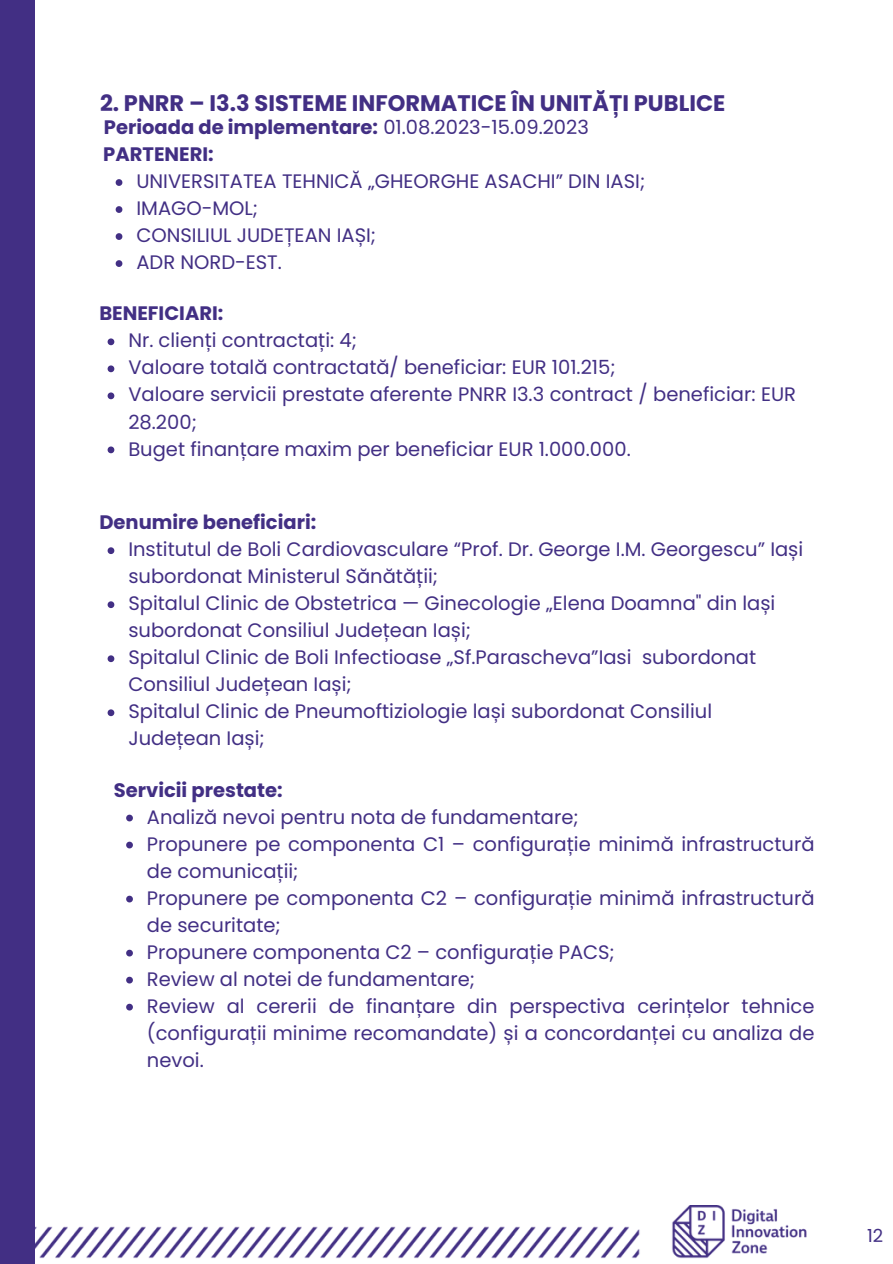
<style>
.page{position:relative;width:893px;height:1264px;background:#fff}
.page>*{position:absolute;margin:0;border:0;box-sizing:border-box;transform-origin:0 0}
.t1{font:700 22.5px "Poppins";color:#422f84}
.t2{font:19.5px/27px "Poppins";color:#422f84}
.t3{font:700 19.5px "Poppins";color:#422f84}
.t4{font:18px "Poppins";color:#422f84}
.s1{font-weight:400}
</style>
<div class="page">
<div style="left:0;top:0;width:892px;height:1263px;background:#422f84"></div>
<div style="left:35px;top:0;width:857px;height:1263px;background:#fff"></div>
<svg style="left:116px;top:179px;width:6px;height:7px"></svg>
<svg style="left:116px;top:206px;width:6px;height:7px"></svg>
<svg style="left:116px;top:233px;width:6px;height:7px"></svg>
<svg style="left:116px;top:260px;width:6px;height:7px"></svg>
<svg style="left:108px;top:547px;width:6px;height:7px"></svg>
<svg style="left:108px;top:601px;width:6px;height:7px"></svg>
<svg style="left:108px;top:655px;width:6px;height:7px"></svg>
<svg style="left:108px;top:709px;width:6px;height:7px"></svg>
<svg style="left:108px;top:338px;width:6px;height:7px"></svg>
<svg style="left:108px;top:365px;width:6px;height:7px"></svg>
<svg style="left:108px;top:392px;width:6px;height:7px"></svg>
<svg style="left:108px;top:446px;width:6px;height:7px"></svg>
<svg style="left:126px;top:814px;width:7px;height:7px"></svg>
<svg style="left:126px;top:841px;width:7px;height:7px"></svg>
<svg style="left:126px;top:895px;width:7px;height:7px"></svg>
<svg style="left:126px;top:949px;width:7px;height:7px"></svg>
<svg style="left:126px;top:976px;width:7px;height:7px"></svg>
<svg style="left:126px;top:1003px;width:7px;height:7px"></svg>
<img style="left:35px;top:1205px;width:772px;height:54px">
<p class="t1" style="left:100px;top:87px;width:627px">2. PNRR – I3.3 SISTEME INFORMATICE ÎN UNITĂȚI PUBLICE</p>
<p class="t3" style="left:104px;top:113px;width:486px">Perioada de implementare: <span class="s1">01.08.2023-15.09.2023</span></p>
<p class="t3" style="left:103px;top:141px;width:112px">PARTENERI:</p>
<p class="t2" style="left:136px;top:168px;width:510px">UNIVERSITATEA TEHNICĂ „GHEORGHE ASACHI” DIN IASI;</p>
<p class="t2" style="left:136px;top:195px;width:123px">IMAGO-MOL;</p>
<p class="t2" style="left:136px;top:222px;width:241px">CONSILIUL JUDEȚEAN IAȘI;</p>
<p class="t2" style="left:136px;top:249px;width:147px">ADR NORD-EST.</p>
<p class="t3" style="left:99px;top:300px;width:125px">BENEFICIARI:</p>
<p class="t2" style="left:128px;top:327px;width:230px">Nr. clienți contractați: 4;</p>
<p class="t2" style="left:128px;top:354px;width:488px">Valoare totală contractată/ beneficiar: EUR 101.215;</p>
<p class="t2" style="left:128px;top:381px;width:669px">Valoare servicii prestate aferente PNRR I3.3 contract / beneficiar: EUR<br>28.200;</p>
<p class="t2" style="left:128px;top:435px;width:504px">Buget finanțare maxim per beneficiar EUR 1.000.000.</p>
<p class="t3" style="left:99px;top:509px;width:218px">Denumire beneficiari:</p>
<p class="t2" style="left:128px;top:536px;width:676px">Institutul de Boli Cardiovasculare “Prof. Dr. George I.M. Georgescu” Iași subordonat Ministerul Sănătății;</p>
<p class="t2" style="left:128px;top:590px;width:648px">Spitalul Clinic de Obstetrica — Ginecologie „Elena Doamna" din lași subordonat Consiliul Județean Iași;</p>
<p class="t2" style="left:128px;top:644px;width:629px">Spitalul Clinic de Boli Infectioase „Sf.Parascheva”Iasi subordonat<br>Consiliul Județean Iași;</p>
<p class="t2" style="left:128px;top:698px;width:585px">Spitalul Clinic de Pneumoftiziologie lași subordonat Consiliul<br>Județean Iași;</p>
<p class="t3" style="left:114px;top:776px;width:170px">Servicii prestate:</p>
<p class="t2" style="left:147px;top:803px;width:433px">Analiză nevoi pentru nota de fundamentare;</p>
<p class="t2" style="left:147px;top:830px;width:669px">Propunere pe componenta C1 – configurație minimă infrastructură de comunicații;</p>
<p class="t2" style="left:147px;top:884px;width:669px">Propunere pe componenta C2 – configurație minimă infrastructură de securitate;</p>
<p class="t2" style="left:147px;top:938px;width:469px">Propunere componenta C2 – configurație PACS;</p>
<p class="t2" style="left:147px;top:965px;width:329px">Review al notei de fundamentare;</p>
<p class="t2" style="left:147px;top:992px;width:669px;text-align:justify">Review al cererii de finanțare din perspectiva cerințelor tehnice (configurații minime recomandate) și a concordanței cu analiza de nevoi.</p>
<p class="t4" style="left:867px;top:1223px;width:18px">12</p>
</div>
